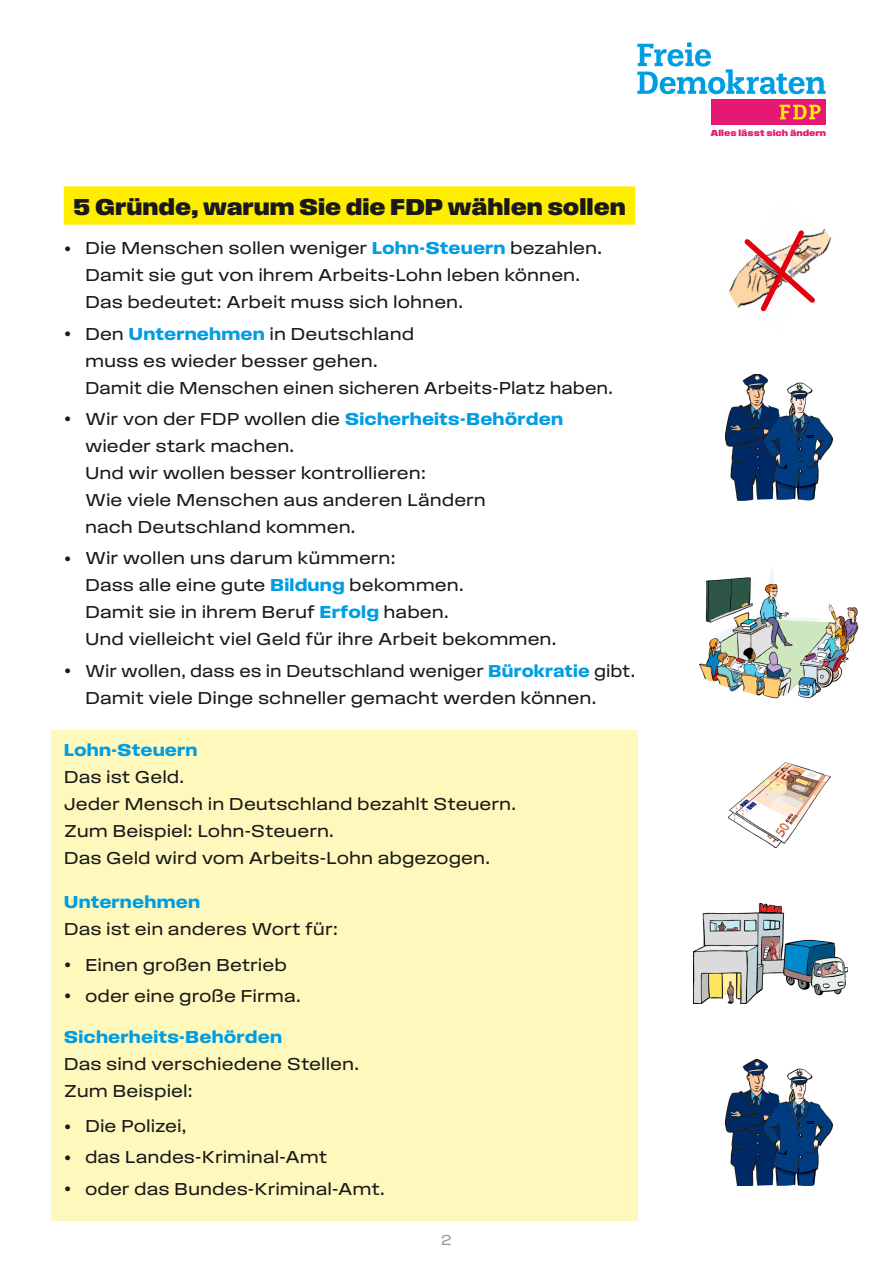
<style>
.page{position:relative;width:893px;height:1263px;background:#fff}
.page>*{position:absolute;margin:0;border:0;box-sizing:border-box;transform-origin:0 0}
.t1{font:24px "Field Gothic No.75 Bold Wide";color:#191918}
.t2{font:18px/27px "Field Gothic No.72 Reg Wide";color:#191918}
.t3{font:18px/27px "Field Gothic No.72 Reg Wide";color:#191918;scale:.96 1}
.t4{font:18px "Field Gothic No.74 Demi Wide";letter-spacing:.005em;color:#009de2}
.t5{font:15px "Field Gothic No.72 Reg Wide";color:#9b9c9c}
.t6{font:9.15px "Field Gothic No.75 Bold Wide";color:#e61972}
.s1{font-family:"Lucida Grande";font-size:14.1px}
.s2{font-family:"Field Gothic No.74 Demi Wide";color:#009de2}
</style>
<div class="page">
<div style="left:51px;top:730px;width:587px;height:490px;background:#fff8bc"></div>
<div style="left:64px;top:186px;width:571px;height:39px;background:#ffed00"></div>
<img style="left:728px;top:229px;width:104px;height:79px">
<img style="left:740px;top:229px;width:80px;height:83px">
<img style="left:699px;top:567px;width:160px;height:132px">
<img style="left:728px;top:763px;width:102px;height:85px">
<img style="left:693px;top:904px;width:155px;height:100px">
<img style="left:726px;top:374px;width:106px;height:126px">
<img style="left:726px;top:1060px;width:106px;height:126px">
<svg style="left:637px;top:43px;width:189px;height:51px"></svg>
<div style="left:711px;top:99px;width:115px;height:26px;background:#e61972"></div>
<svg style="left:780px;top:105px;width:41px;height:14px"></svg>
<h1 class="t1" style="left:73px;top:193px;width:554px">5 Gründe, warum Sie die FDP wählen sollen</h1>
<p class="t2" style="left:85px;top:235px;width:518px;text-indent:-21px"><span class="s1">•</span> Die Menschen sollen weniger <span class="s2">Lohn-Steuern</span> bezahlen.<br>Damit sie gut von ihrem Arbeits-Lohn leben können.<br>Das bedeutet: Arbeit muss sich lohnen.</p>
<p class="t2" style="left:85px;top:320px;width:529px;text-indent:-21px"><span class="s1">•</span> Den <span class="s2">Unternehmen</span> in Deutschland<br>muss es wieder besser gehen.<br>Damit die Menschen einen sicheren Arbeits-Platz haben.</p>
<p class="t2" style="left:85px;top:405px;width:479px;text-indent:-21px"><span class="s1">•</span> Wir von der FDP wollen die <span class="s2">Sicherheits-Behörden </span>wieder stark machen.<br>Und wir wollen besser kontrollieren:<br>Wie viele Menschen aus anderen Ländern<br>nach Deutschland kommen.</p>
<p class="t2" style="left:85px;top:545px;width:473px;text-indent:-21px"><span class="s1">•</span> Wir wollen uns darum kümmern:<br>Dass alle eine gute <span class="s2">Bildung</span> bekommen.<br>Damit sie in ihrem Beruf <span class="s2">Erfolg</span> haben.<br>Und vielleicht viel Geld für ihre Arbeit bekommen.</p>
<p class="t3" style="left:85px;top:657px;width:575px;text-indent:-21px"><span class="s1">•</span> Wir wollen, dass es in Deutschland weniger <span class="s2">Bürokratie</span> gibt.<br>Damit viele Dinge schneller gemacht werden können.</p>
<p class="t4" style="left:64px;top:740px;width:135px">Lohn-Steuern</p>
<p class="t2" style="left:64px;top:763px;width:454px">Das ist Geld.<br>Jeder Mensch in Deutschland bezahlt Steuern.<br>Zum Beispiel: Lohn-Steuern.<br>Das Geld wird vom Arbeits-Lohn abgezogen.</p>
<p class="t4" style="left:64px;top:892px;width:138px">Unternehmen</p>
<p class="t2" style="left:64px;top:915px;width:276px">Das ist ein anderes Wort für:</p>
<p class="t2" style="left:64px;top:951px;width:225px"><span class="s1">•</span> Einen großen Betrieb</p>
<p class="t2" style="left:64px;top:982px;width:238px"><span class="s1">•</span> oder eine große Firma.</p>
<p class="t4" style="left:64px;top:1027px;width:220px">Sicherheits-Behörden</p>
<p class="t2" style="left:64px;top:1050px;width:297px">Das sind verschiedene Stellen.<br>Zum Beispiel:</p>
<p class="t2" style="left:64px;top:1112px;width:124px"><span class="s1">•</span> Die Polizei,</p>
<p class="t2" style="left:64px;top:1144px;width:265px"><span class="s1">•</span> das Landes-Kriminal-Amt</p>
<p class="t2" style="left:64px;top:1175px;width:323px"><span class="s1">•</span> oder das Bundes-Kriminal-Amt.</p>
<p class="t5" style="left:441px;top:1232px;width:12px">2</p>
<p class="t6" style="left:711px;top:128px;width:117px">Alles lässt sich ändern</p>
</div>
